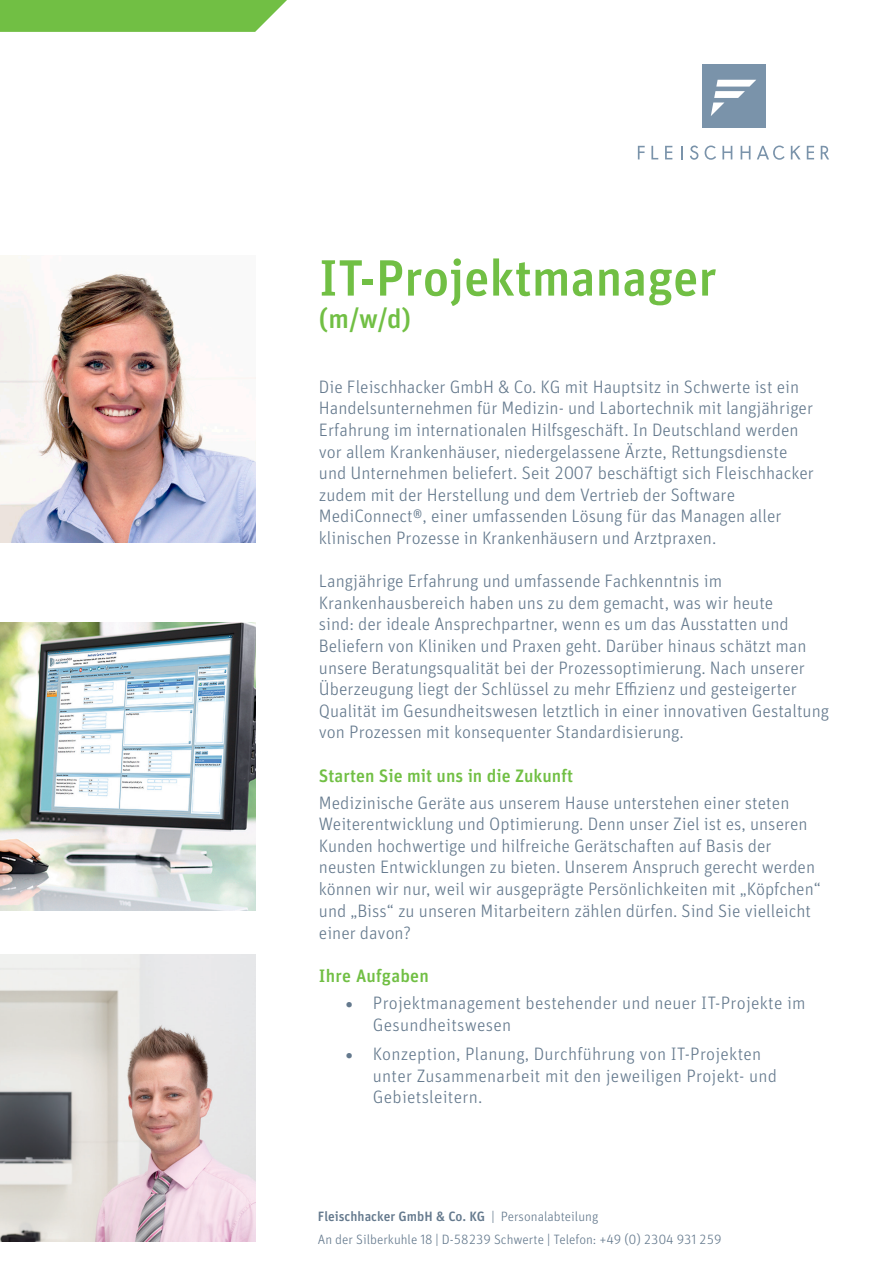
<style>
.page{position:relative;width:893px;height:1263px;background:#fff}
.page>*{position:absolute;margin:0;border:0;box-sizing:border-box;transform-origin:0 0}
.t1{font:500 51px "Unit OT";color:#71bf44}
.t2{font:500 27px "Unit OT";color:#71bf44}
.t3{font:300 18px/21.6px "Unit OT";color:#64798d}
.t4{font:500 18px "Unit OT";color:#71bf44}
.t5{font:300 13.5px/22.5px "Unit OT";color:#64798d}
.s1{font-weight:500}
</style>
<div class="page">
<svg style="left:690px;top:145px;width:8px;height:15px"></svg>
<svg style="left:705px;top:146px;width:11px;height:14px"></svg>
<svg style="left:651px;top:146px;width:7px;height:13px"></svg>
<svg style="left:638px;top:146px;width:7px;height:13px"></svg>
<svg style="left:665px;top:146px;width:7px;height:13px"></svg>
<svg style="left:807px;top:146px;width:7px;height:13px"></svg>
<svg style="left:681px;top:146px;width:1px;height:13px"></svg>
<svg style="left:741px;top:146px;width:9px;height:13px"></svg>
<svg style="left:722px;top:146px;width:10px;height:13px"></svg>
<svg style="left:791px;top:146px;width:10px;height:13px"></svg>
<svg style="left:757px;top:146px;width:28px;height:14px"></svg>
<svg style="left:821px;top:146px;width:8px;height:13px"></svg>
<div style="left:702px;top:64px;width:63px;height:64px;background:#7a93aa"></div>
<svg style="left:711px;top:80px;width:45px;height:36px"></svg>
<svg style="left:0;top:0;width:287px;height:32px;background:#79c24e"></svg>
<img style="left:0;top:623px;width:255px;height:287px">
<img style="left:0;top:255px;width:255px;height:287px">
<img style="left:0;top:955px;width:255px;height:287px">
<h1 class="t1" style="left:319px;top:247px;width:399px">IT-Projektmanager</h1>
<h2 class="t2" style="left:319px;top:302px;width:94px">(m/w/d)</h2>
<p class="t3" style="left:319px;top:376px;width:496px">Die Fleischhacker GmbH &amp; Co. KG mit Hauptsitz in Schwerte ist ein Handelsunternehmen für Medizin- und Labortechnik mit langjähriger Erfahrung im internationalen Hilfsgeschäft. In Deutschland werden vor allem Krankenhäuser, niedergelassene Ärzte, Rettungsdienste und Unternehmen beliefert. Seit 2007 beschäftigt sich Fleischhacker zudem mit der Herstellung und dem Vertrieb der Software MediConnect®, einer umfassenden Lösung für das Managen aller klinischen Prozesse in Krankenhäusern und Arztpraxen.</p>
<p class="t3" style="left:319px;top:570px;width:512px">Langjährige Erfahrung und umfassende Fachkenntnis im Krankenhausbereich haben uns zu dem gemacht, was wir heute<br>sind: der ideale Ansprechpartner, wenn es um das Ausstatten und Beliefern von Kliniken und Praxen geht. Darüber hinaus schätzt man unsere Beratungsqualität bei der Prozessoptimierung. Nach unserer Überzeugung liegt der Schlüssel zu mehr Effizienz und gesteigerter Qualität im Gesundheitswesen letztlich in einer innovativen Gestaltung von Prozessen mit konsequenter Standardisierung.</p>
<p class="t4" style="left:319px;top:764px;width:256px">Starten Sie mit uns in die Zukunft</p>
<p class="t3" style="left:319px;top:792px;width:503px">Medizinische Geräte aus unserem Hause unterstehen einer steten Weiterentwicklung und Optimierung. Denn unser Ziel ist es, unseren Kunden hochwertige und hilfreiche Gerätschaften auf Basis der neusten Entwicklungen zu bieten. Unserem Anspruch gerecht werden können wir nur, weil wir ausgeprägte Persönlichkeiten mit „Köpfchen“ und „Biss“ zu unseren Mitarbeitern zählen dürfen. Sind Sie vielleicht einer davon?</p>
<p class="t4" style="left:319px;top:965px;width:111px">Ihre Aufgaben</p>
<p class="t3" style="left:373px;top:992px;width:434px;text-indent:-27px">• Projektmanagement bestehender und neuer IT-Projekte im<br>Gesundheitswesen</p>
<p class="t3" style="left:373px;top:1043px;width:406px;text-indent:-27px">• Konzeption, Planung, Durchführung von IT-Projekten unter Zusammenarbeit mit den jeweiligen Projekt- und<br>Gebietsleitern.</p>
<p class="t5" style="left:318px;top:1205px;width:405px"><span class="s1">Fleischhacker GmbH &amp; Co. KG</span> | Personalabteilung<br>An der Silberkuhle 18 | D-58239 Schwerte | Telefon: +49 (0) 2304 931 259</p>
</div>
